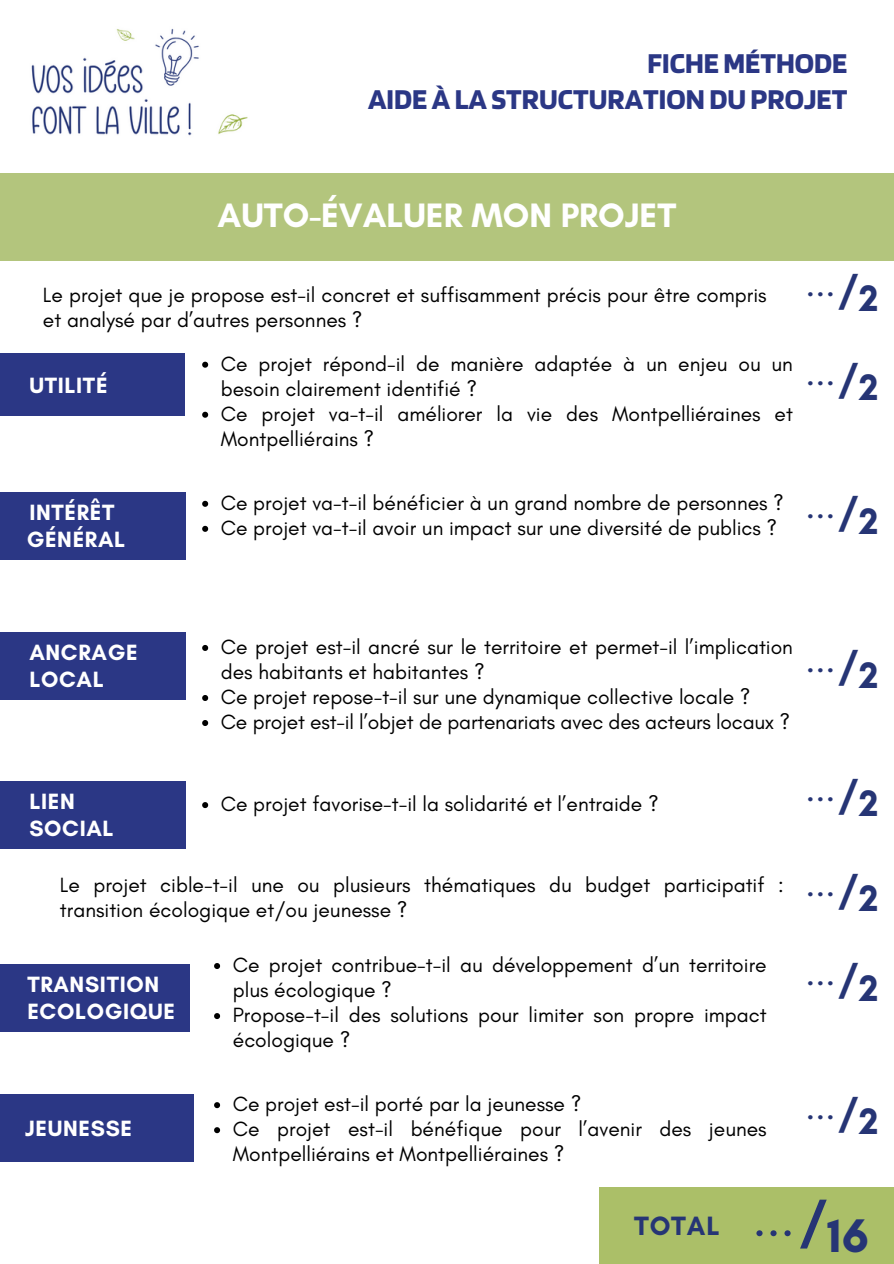
<style>
.page{position:relative;width:894px;height:1264px;background:#fff}
.page>*{position:absolute;margin:0;border:0;box-sizing:border-box;transform-origin:0 0}
.t1{font:52.5px "Glacial Indifference";color:#263575}
.t2{font:700 51px "Glacial Indifference";color:#263575}
.t3{font:700 48px "Glacial Indifference";color:#263575}
.t4{font:37.5px "Glacial Indifference";color:#263575}
.t5{font:700 37.5px "Glacial Indifference";color:#263575}
.t6{font:700 34.5px "Glacial Indifference";color:#fff}
.t7{font:700 30px/36px "Blinker";color:#2b3785;text-align:right}
.t8{font:700 27px "Glacial Indifference";letter-spacing:.03em;color:#263575}
.t9{font:700 22.5px/27px "Glacial Indifference";letter-spacing:.03em;color:#fff}
.t10{font:21px/25px "Glacial Indifference";color:#000}
</style>
<div class="page">
<div style="left:0;top:173px;width:893px;height:88px;background:#b3c57d"></div>
<img style="left:31px;top:28px;width:217px;height:108px">
<div style="left:0;top:353px;width:185px;height:63px;background:#2b3785"></div>
<svg style="left:202px;top:362px;width:6px;height:6px"></svg>
<svg style="left:202px;top:412px;width:6px;height:6px"></svg>
<svg style="left:202px;top:501px;width:6px;height:6px"></svg>
<svg style="left:202px;top:526px;width:6px;height:6px"></svg>
<svg style="left:202px;top:645px;width:6px;height:6px"></svg>
<svg style="left:202px;top:695px;width:6px;height:6px"></svg>
<svg style="left:202px;top:720px;width:6px;height:6px"></svg>
<svg style="left:202px;top:802px;width:6px;height:6px"></svg>
<svg style="left:214px;top:963px;width:6px;height:6px"></svg>
<svg style="left:214px;top:1013px;width:6px;height:6px"></svg>
<svg style="left:214px;top:1102px;width:6px;height:6px"></svg>
<svg style="left:214px;top:1127px;width:6px;height:6px"></svg>
<div style="left:599px;top:1186px;width:294px;height:77px;background:#abbf68"></div>
<div style="left:0;top:492px;width:185px;height:67px;background:#2b3785"></div>
<div style="left:0;top:632px;width:185px;height:67px;background:#2b3785"></div>
<div style="left:0;top:780px;width:185px;height:68px;background:#2b3785"></div>
<div style="left:0;top:964px;width:189px;height:67px;background:#2b3785"></div>
<div style="left:0;top:1094px;width:194px;height:67px;background:#2b3785"></div>
<h2 class="t7" style="left:368px;top:44px;width:480px">FICHE MÉTHODE<br>AIDEÀLASTRUCTURATIONDUPROJET</h2>
<p class="t6" style="left:217px;top:195px;width:460px">AUTO-ÉVALUER MON PROJET</p>
<p class="t10" style="left:43px;top:282px;width:725px">Le projet que je propose est-il concret et suffisamment précis pour être compris et analysé par d’autres personnes ?</p>
<h1 class="t9" style="left:29px;top:371px;width:80px">UTILITÉ</h1>
<p class="t10" style="left:221px;top:351px;width:573px">Ce projet répond-il de manière adaptée à un enjeu ou un besoin clairement identifié ?</p>
<p class="t10" style="left:221px;top:401px;width:573px">Ce projet va-t-il améliorer la vie des Montpelliéraines et<br>Montpelliérains ?</p>
<p class="t5" style="left:838px;top:266px;width:21px">/</p>
<p class="t5" style="left:859px;top:275px;width:21px">2</p>
<p class="t4" style="left:805px;top:260px;width:32px">...</p>
<p class="t5" style="left:838px;top:355px;width:21px">/</p>
<p class="t5" style="left:859px;top:364px;width:21px">2</p>
<p class="t4" style="left:805px;top:349px;width:32px">...</p>
<h4 class="t9" style="left:27px;top:498px;width:100px">INTÉRÊT<br>GÉNÉRAL</h4>
<p class="t10" style="left:221px;top:490px;width:564px">Ce projet va-t-il bénéficier à un grand nombre de personnes ?</p>
<p class="t10" style="left:221px;top:515px;width:557px">Ce projet va-t-il avoir un impact sur une diversité de publics ?</p>
<p class="t5" style="left:838px;top:489px;width:21px">/</p>
<p class="t5" style="left:859px;top:498px;width:21px">2</p>
<p class="t4" style="left:805px;top:483px;width:32px">...</p>
<p class="t9" style="left:29px;top:638px;width:110px">ANCRAGE<br>LOCAL</p>
<h4 class="t10" style="left:221px;top:634px;width:573px">Ce projet est-il ancré sur le territoire et permet-il l’implication des habitants et habitantes ?</h4>
<h4 class="t10" style="left:221px;top:684px;width:531px">Ce projet repose-t-il sur une dynamique collective locale ?</h4>
<h4 class="t10" style="left:221px;top:709px;width:570px">Ce projet est-il l’objet de partenariats avec des acteurs locaux ?</h4>
<p class="t5" style="left:838px;top:642px;width:21px">/</p>
<p class="t5" style="left:859px;top:652px;width:21px">2</p>
<p class="t4" style="left:805px;top:636px;width:32px">...</p>
<p class="t9" style="left:29px;top:787px;width:86px">LIEN<br>SOCIAL</p>
<h4 class="t10" style="left:221px;top:791px;width:439px">Ce projet favorise-t-il la solidarité et l’entraide ?</h4>
<p class="t10" style="left:60px;top:872px;width:725px">Le projet cible-t-il une ou plusieurs thématiques du budget participatif : transition écologique et/ou jeunesse ?</p>
<p class="t9" style="left:27px;top:970px;width:149px">TRANSITION<br>ECOLOGIQUE</p>
<p class="t9" style="left:25px;top:1114px;width:108px">JEUNESSE</p>
<p class="t10" style="left:233px;top:952px;width:535px">Ce projet contribue-t-il au développement d’un territoire plus écologique ?</p>
<p class="t10" style="left:233px;top:1002px;width:535px">Propose-t-il des solutions pour limiter son propre impact écologique ?</p>
<p class="t10" style="left:233px;top:1091px;width:350px">Ce projet est-il porté par la jeunesse ?</p>
<p class="t10" style="left:233px;top:1116px;width:535px">Ce projet est-il bénéfique pour l’avenir des jeunes<br>Montpelliérains et Montpelliéraines ?</p>
<p class="t5" style="left:838px;top:771px;width:21px">/</p>
<p class="t5" style="left:859px;top:780px;width:21px">2</p>
<p class="t4" style="left:805px;top:765px;width:32px">...</p>
<h3 class="t5" style="left:838px;top:866px;width:21px">/</h3>
<p class="t5" style="left:859px;top:875px;width:21px">2</p>
<p class="t4" style="left:805px;top:860px;width:32px">...</p>
<p class="t5" style="left:838px;top:955px;width:21px">/</p>
<p class="t5" style="left:859px;top:964px;width:21px">2</p>
<p class="t4" style="left:805px;top:949px;width:32px">...</p>
<p class="t5" style="left:838px;top:1089px;width:21px">/</p>
<p class="t5" style="left:859px;top:1098px;width:21px">2</p>
<h4 class="t4" style="left:805px;top:1083px;width:32px">...</h4>
<p class="t8" style="left:634px;top:1209px;width:87px">TOTAL</p>
<p class="t1" style="left:752px;top:1185px;width:44px">...</p>
<p class="t2" style="left:799px;top:1189px;width:28px">/</p>
<p class="t3" style="left:827px;top:1206px;width:43px">16</p>
</div>
